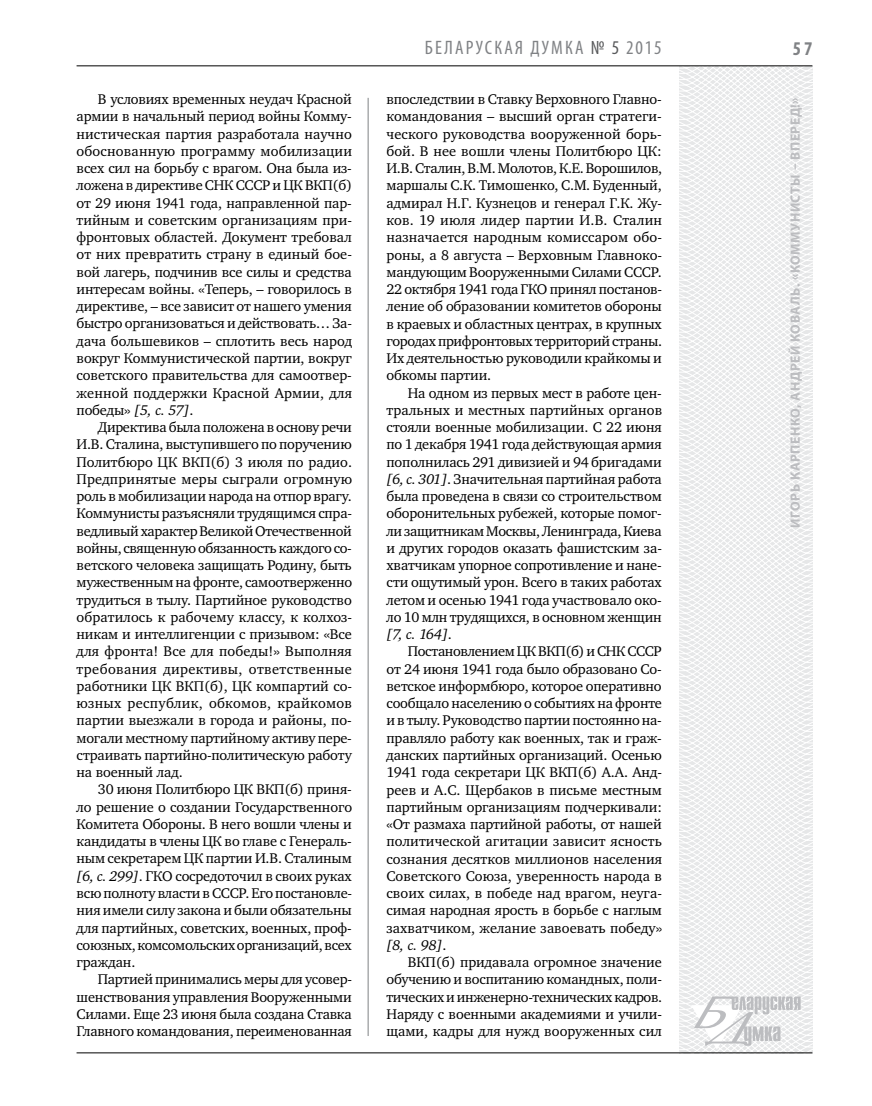
<style>
.page{position:relative;width:872px;height:1106px;background:#fff}
.page>*{position:absolute;margin:0;border:0;box-sizing:border-box;transform-origin:0 0}
.t1{font:condensed 19.5px "Myriad Pro";letter-spacing:.11em;color:#808285}
.t2{font:700 condensed 19.5px "Myriad Pro";color:#808285}
.t3{font:14.4px/17.2px "Charter C";letter-spacing:-.01em;color:#000;text-align:justify}
.t4{font:700 13.5px "Myriad Pro";letter-spacing:.04em;color:#bcbdc0}
.s1{font-style:italic}
.s2{color:#58595b}
</style>
<div class="page">
<hr style="left:368px;top:98px;width:1px;height:938px;background:#808285">
<svg style="left:621px;top:65px;width:192px;height:989px"></svg>
<svg style="left:691px;top:996px;width:109px;height:53px"></svg>
<hr style="left:77px;top:65px;width:735px;height:1px;background:#000">
<hr style="left:77px;top:1052px;width:735px;height:1px;background:#000">
<p class="t3" style="left:77px;top:91px;width:277px;text-indent:21px">В условиях временных неудач Красной армии в начальный период войны Комму&shy;нистическая партия разработала научно обоснованную программу мобилизации всех сил на борьбу с врагом. Она была из&shy;ложена в директиве СНК СССР и ЦК ВКП(б) от 29 июня 1941 года, направленной пар&shy;тийным и советским организациям при&shy;фронтовых областей. Документ требовал от них превратить страну в единый бое&shy;вой лагерь, подчинив все силы и средства интересам войны. «Теперь, – говорилось в директиве, – все зависит от нашего умения быстро организоваться и действовать… За&shy;дача большевиков – сплотить весь народ вокруг Коммунистической партии, вокруг советского правительства для самоотвер&shy;женной поддержки Красной Армии, для победы» <span class="s1">[5, с. 57]</span>.</p>
<p class="t3" style="left:77px;top:418px;width:277px;text-indent:21px">Директива была положена в основу речи И.В. Сталина, выступившего по поручению Политбюро ЦК ВКП(б) 3 июля по радио.<br>Предпринятые меры сыграли огромную роль в мобилизации народа на отпор врагу.<br>Коммунисты разъясняли трудящимся спра&shy;ведливый характер Великой Отечественной войны, священную обязанность каждого со&shy;ветского человека защищать Родину, быть мужественным на фронте, самоотверженно трудиться в тылу. Партийное руководство обратилось к рабочему классу, к колхоз&shy;никам и интеллигенции с призывом: «Все для фронта! Все для победы!» Выполняя требования директивы, ответственные работники ЦК ВКП(б), ЦК компартий со&shy;юзных республик, обкомов, крайкомов партии выезжали в города и районы, по&shy;могали местному партийному активу пере&shy;страивать партийно-политическую работу на военный лад.</p>
<p class="t3" style="left:77px;top:781px;width:277px;text-indent:21px">30 июня Политбюро ЦК ВКП(б) приня&shy;ло решение о создании Государственного Комитета Обороны. В него вошли члены и кандидаты в члены ЦК во главе с Генераль&shy;ным секретарем ЦК партии И.В. Сталиным <span class="s1">[6, с. 299]</span>. ГКО сосредоточил в своих руках всю полноту власти в СССР. Его постановле&shy;ния имели силу закона и были обязательны для партийных, советских, военных, проф&shy;союзных, комсомольских организаций, всех граждан.</p>
<p class="t3" style="left:77px;top:971px;width:277px;text-indent:21px">Партией принимались меры для усовер&shy;шенствования управления Вооруженными Силами. Еще 23 июня была создана Ставка Главного командования, переименованная</p>
<h1 class="t1" style="left:425px;top:36px;width:238px">БЕЛАРУСКАЯ ДУМКА <span class="s2">№ 5</span> 2015</h1>
<h1 class="t2" style="left:793px;top:37px;width:21px">57</h1>
<p class="t3" style="left:386px;top:91px;width:277px">впоследствии в Ставку Верховного Главно&shy;командования – высший орган стратеги&shy;ческого руководства вооруженной борь&shy;бой. В нее вошли члены Политбюро ЦК:<br>И.В. Сталин, В.М. Молотов, К.Е. Ворошилов, маршалы С.К. Тимошенко, С.М. Буденный, адмирал Н.Г. Кузнецов и генерал Г.К. Жу&shy;ков. 19 июля лидер партии И.В. Сталин назначается народным комиссаром обо&shy;роны, а 8 августа – Верховным Главноко&shy;мандующим Вооруженными Силами СССР.<br>22 октября 1941 года ГКО принял постанов&shy;ление об образовании комитетов обороны в краевых и областных центрах, в крупных городах прифронтовых территорий страны.<br>Их деятельностью руководили крайкомы и обкомы партии.</p>
<p class="t3" style="left:386px;top:384px;width:277px;text-indent:21px">На одном из первых мест в работе цен&shy;тральных и местных партийных органов стояли военные мобилизации. С 22 июня по 1 декабря 1941 года действующая армия пополнилась 291 дивизией и 94 бригадами <span class="s1">[6, с. 301]</span>. Значительная партийная работа была проведена в связи со строительством оборонительных рубежей, которые помог&shy;ли защитникам Москвы, Ленинграда, Киева и других городов оказать фашистским за&shy;хватчикам упорное сопротивление и нане&shy;сти ощутимый урон. Всего в таких работах летом и осенью 1941 года участвовало око&shy;ло 10 млн трудящихся, в основном женщин <span class="s1">[7, с. 164]</span>.</p>
<p class="t3" style="left:386px;top:643px;width:277px;text-indent:21px">Постановлением ЦК ВКП(б) и СНК СССР от 24 июня 1941 года было образовано Со&shy;ветское информбюро, которое оперативно сообщало населению о событиях на фронте и в тылу. Руководство партии постоянно на&shy;правляло работу как военных, так и граж&shy;данских партийных организаций. Осенью 1941 года секретари ЦК ВКП(б) А.А. Анд&shy;реев и А.С. Щербаков в письме местным партийным организациям подчеркивали: «От размаха партийной работы, от нашей политической агитации зависит ясность сознания десятков миллионов населения Советского Союза, уверенность народа в своих силах, в победе над врагом, неуга&shy;симая народная ярость в борьбе с наглым захватчиком, желание завоевать победу» <span class="s1">[8, с. 98]</span>.</p>
<p class="t3" style="left:386px;top:953px;width:277px;text-indent:21px">ВКП(б) придавала огромное значение обучению и воспитанию командных, поли&shy;тических и инженерно-технических кадров.<br>Наряду с военными академиями и учили&shy;щами, кадры для нужд вооруженных сил</p>
<p class="t4" style="left:786px;top:527px;width:432px;rotate:-90deg">Игорь Карпенко, Андрей КОВАЛЬ. «Коммунисты – вперед!»</p>
</div>
